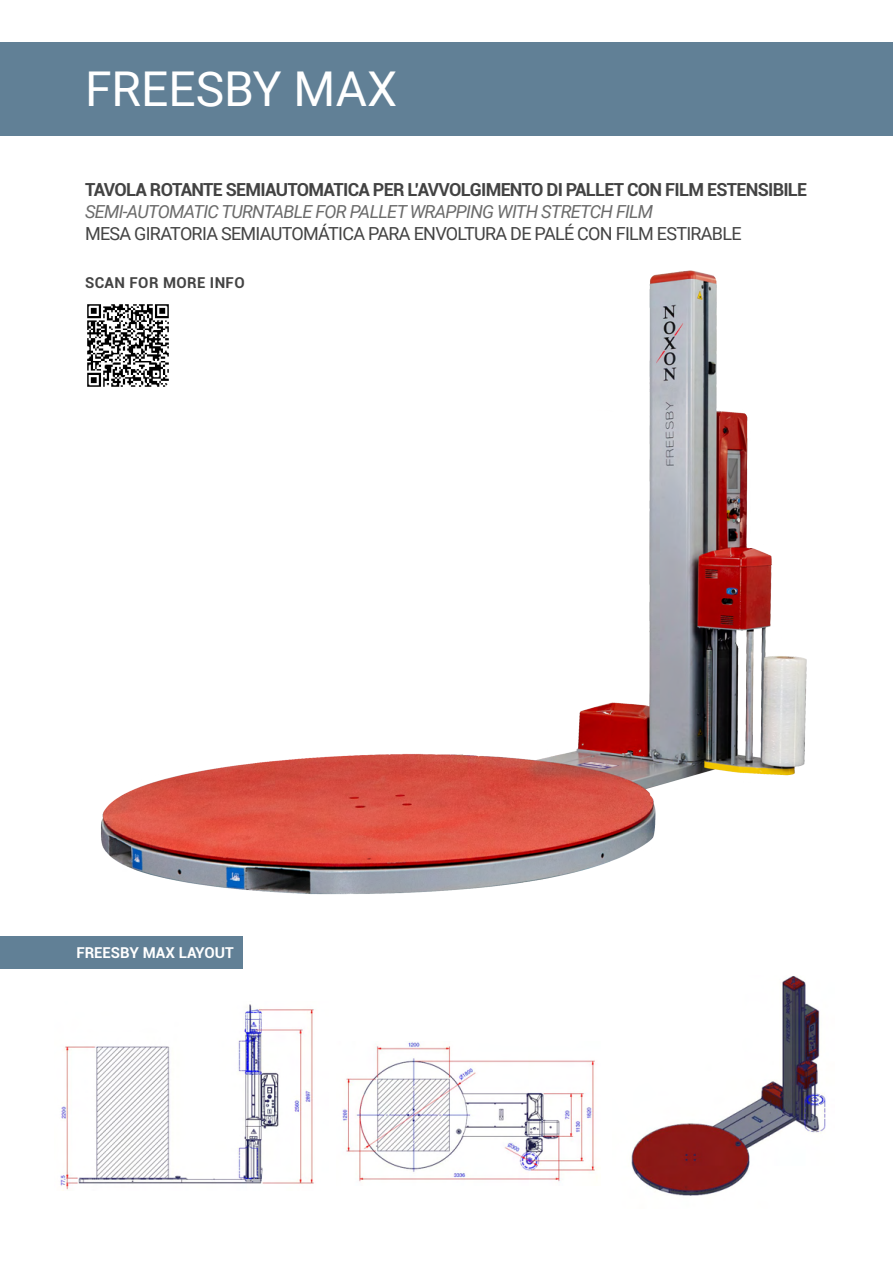
<style>
.page{position:relative;width:893px;height:1263px;background:#fff}
.page>*{position:absolute;margin:0;border:0;box-sizing:border-box;transform-origin:0 0}
.t1{font:48px "Roboto";color:#fff}
.t2{font:700 18px "Roboto";letter-spacing:-.04em;color:#434343}
.t3{font:18px "Roboto";letter-spacing:-.04em;color:#434343}
.t4{font:italic 18px "Roboto";letter-spacing:-.04em;color:#6b6b6b}
.t5{font:700 15px "Roboto";color:#fff}
.t6{font:700 15px "Roboto";letter-spacing:.025em;color:#434343}
</style>
<div class="page">
<img style="left:101px;top:270px;width:706px;height:625px">
<hr style="left:892px;top:183px;width:1px;height:33px;background:#618096">
<div style="left:0;top:43px;width:893px;height:93px;background:#618096"></div>
<img style="left:60px;top:1004px;width:254px;height:186px">
<img style="left:630px;top:976px;width:196px;height:220px">
<img style="left:342px;top:1042px;width:255px;height:140px">
<img style="left:87px;top:303px;width:83px;height:85px">
<div style="left:0;top:935px;width:242px;height:33px;background:#618096"></div>
<p class="t1" style="left:85px;top:55px;width:314px">FREESBY MAX</p>
<p class="t2" style="left:85px;top:177px;width:724px">TAVOLA ROTANTE SEMIAUTOMATICA PER L’AVVOLGIMENTO DI PALLET CON FILM ESTENSIBILE</p>
<p class="t4" style="left:85px;top:199px;width:570px">SEMI-AUTOMATIC TURNTABLE FOR PALLET WRAPPING WITH STRETCH FILM</p>
<p class="t3" style="left:85px;top:221px;width:658px">MESA GIRATORIA SEMIAUTOMÁTICA PARA ENVOLTURA DE PALÉ CON FILM ESTIRABLE</p>
<p class="t6" style="left:85px;top:272px;width:161px">SCAN FOR MORE INFO</p>
<p class="t5" style="left:76px;top:942px;width:159px">FREESBY MAX LAYOUT</p>
</div>
